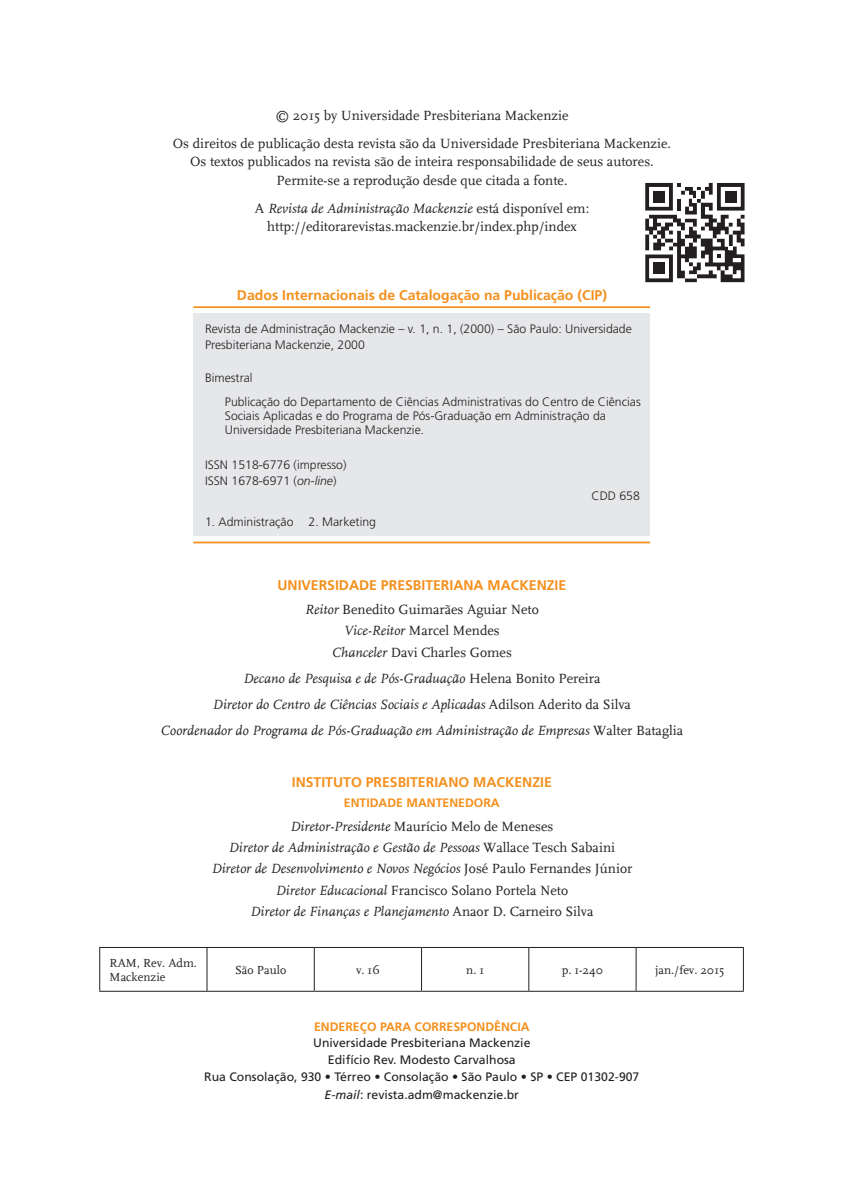
<style>
.page{position:relative;width:844px;height:1191px;background:#fff}
.page>*{position:absolute;margin:0;border:0;box-sizing:border-box;transform-origin:0 0}
.t1{font:14px/21.2px "FF Scala Definitiver";color:#231f20;text-align:center}
.t2{font:italic 14px/26.2px "FF Scala Definitive";color:#231f20;text-align:center}
.t3{font:700 14px "Frutiger LT Std";color:#f4901d}
.t4{font:300 12.25px/15.8px "Frutiger LT Std";color:#231f20}
.t5{font:12.25px/17.2px "Frutiger LT Std";color:#231f20;text-align:center}
.t6{font:12.25px/14.7px "FF Scala Definitiver";color:#231f20}
.t7{font:700 12.25px "Frutiger LT Std";color:#f4901d}
.s1{font-family:"FF Scala Definitiver";font-style:normal}
.s2{font-style:italic}
.s3{font-family:"FF Scala Definitive";font-style:italic}
</style>
<div class="page">
<div style="left:193px;top:313px;width:457px;height:223px;background:#e6e7e9"></div>
<hr style="left:193px;top:306px;width:457px;height:2px;background:#f4901d">
<hr style="left:193px;top:541px;width:457px;height:2px;background:#f4901d">
<hr style="left:99px;top:947px;width:108px;height:1px;background:#231f20">
<hr style="left:99px;top:948px;width:1px;height:42px;background:#231f20">
<hr style="left:207px;top:947px;width:107px;height:1px;background:#231f20">
<hr style="left:314px;top:947px;width:107px;height:1px;background:#231f20">
<hr style="left:421px;top:947px;width:107px;height:1px;background:#231f20">
<hr style="left:528px;top:947px;width:108px;height:1px;background:#231f20">
<hr style="left:636px;top:947px;width:107px;height:1px;background:#231f20">
<hr style="left:742px;top:948px;width:1px;height:42px;background:#231f20">
<hr style="left:99px;top:990px;width:108px;height:1px;background:#231f20">
<hr style="left:207px;top:990px;width:107px;height:1px;background:#231f20">
<hr style="left:314px;top:990px;width:107px;height:1px;background:#231f20">
<hr style="left:421px;top:990px;width:107px;height:1px;background:#231f20">
<hr style="left:528px;top:990px;width:108px;height:1px;background:#231f20">
<hr style="left:636px;top:990px;width:107px;height:1px;background:#231f20">
<hr style="left:206px;top:948px;width:1px;height:42px;background:#231f20">
<hr style="left:314px;top:948px;width:1px;height:42px;background:#231f20">
<hr style="left:421px;top:948px;width:1px;height:42px;background:#231f20">
<hr style="left:528px;top:948px;width:1px;height:42px;background:#231f20">
<hr style="left:635px;top:948px;width:1px;height:42px;background:#231f20">
<svg style="left:645px;top:183px;width:99px;height:99px"></svg>
<div style="left:653px;top:191px;width:11px;height:12px;background:#231f20"></div>
<div style="left:724px;top:191px;width:12px;height:12px;background:#231f20"></div>
<div style="left:653px;top:262px;width:11px;height:12px;background:#231f20"></div>
<p class="t1" style="left:173px;top:101px;width:499px;line-height:28.3px">© 2015 by Universidade Presbiteriana Mackenzie<br>Os direitos de publicação desta revista são da Universidade Presbiteriana Mackenzie.</p>
<p class="t1" style="left:190px;top:153px;width:465px;line-height:18.4px">Os textos publicados na revista são de inteira responsabilidade de seus autores.<br>Permite-se a reprodução desde que citada a fonte.</p>
<p class="t2" style="left:255px;top:196px;width:336px"><span class="s1">A</span> Revista de Administração Mackenzie <span class="s1">está disponível em:</span></p>
<p class="t1" style="left:267px;top:216px;width:311px">http://editorarevistas.mackenzie.br/index.php/index</p>
<p class="t3" style="left:237px;top:286px;width:371px">Dados Internacionais de Catalogação na Publicação (CIP)</p>
<p class="t4" style="left:205px;top:321px;width:428px">Revista de Administração Mackenzie – v. 1, n. 1, (2000) – São Paulo: Universidade<br>Presbiteriana Mackenzie, 2000</p>
<p class="t4" style="left:225px;top:366px;width:417px;line-height:24px;text-indent:-20px">Bimestral<br>Publicação do Departamento de Ciências Administrativas do Centro de Ciências</p>
<p class="t4" style="left:225px;top:409px;width:382px;line-height:14px">Sociais Aplicadas e do Programa de Pós-Graduação em Administração da<br>Universidade Presbiteriana Mackenzie.</p>
<p class="t4" style="left:205px;top:457px;width:143px">ISSN 1518-6776 (impresso)<br>ISSN 1678-6971 (<span class="s2">on-line</span>)</p>
<p class="t4" style="left:591px;top:488px;width:50px">CDD 658</p>
<p class="t4" style="left:205px;top:514px;width:172px">1. Administração 2. Marketing</p>
<p class="t3" style="left:277px;top:577px;width:290px">UNIVERSIDADE PRESBITERIANA MACKENZIE</p>
<p class="t1" style="left:305px;top:599px;width:235px"><span class="s3">Reitor</span> Benedito Guimarães Aguiar Neto<br><span class="s3">Vice-Reitor</span> Marcel Mendes<br><span class="s3">Chanceler</span> Davi Charles Gomes</p>
<p class="t2" style="left:160px;top:665px;width:524px">Decano de Pesquisa e de Pós-Graduação <span class="s1">Helena Bonito Pereira<br></span>Diretor do Centro de Ciências Sociais e Aplicadas <span class="s1">Adilson Aderito da Silva<br></span>Coordenador do Programa de Pós-Graduação em Administração de Empresas <span class="s1">Walter Bataglia</span></p>
<p class="t3" style="left:292px;top:774px;width:261px">INSTITUTO PRESBITERIANO MACKENZIE</p>
<p class="t7" style="left:344px;top:795px;width:157px">ENTIDADE MANTENEDORA</p>
<p class="t1" style="left:290px;top:816px;width:264px"><span class="s3">Diretor-Presidente</span> Maurício Melo de Meneses</p>
<p class="t2" style="left:211px;top:837px;width:422px;line-height:21.2px">Diretor de Administração e Gestão de Pessoas <span class="s1">Wallace Tesch Sabaini<br></span>Diretor de Desenvolvimento e Novos Negócios <span class="s1">José Paulo Fernandes Júnior</span></p>
<p class="t1" style="left:275px;top:879px;width:294px"><span class="s3">Diretor Educacional</span> Francisco Solano Portela Neto</p>
<p class="t2" style="left:250px;top:898px;width:345px">Diretor de Finanças e Planejamento <span class="s1">Anaor D. Carneiro Silva</span></p>
<p class="t6" style="left:110px;top:955px;width:89px">RAM, Rev. Adm.<br>Mackenzie</p>
<p class="t6" style="left:235px;top:963px;width:53px">São Paulo</p>
<p class="t6" style="left:356px;top:963px;width:25px">v. 16</p>
<p class="t6" style="left:466px;top:963px;width:19px">n. 1</p>
<p class="t6" style="left:561px;top:963px;width:43px">p. 1-240</p>
<p class="t6" style="left:655px;top:963px;width:71px">jan./fev. 2015</p>
<p class="t7" style="left:314px;top:1019px;width:217px">ENDEREÇO PARA CORRESPONDÊNCIA</p>
<p class="t5" style="left:204px;top:1034px;width:436px">Universidade Presbiteriana Mackenzie<br>Edifício Rev. Modesto Carvalhosa<br>Rua Consolação, 930 • Térreo • Consolação • São Paulo • SP • CEP 01302-907<br><span class="s2">E-mail</span>: revista.adm@mackenzie.br</p>
</div>
